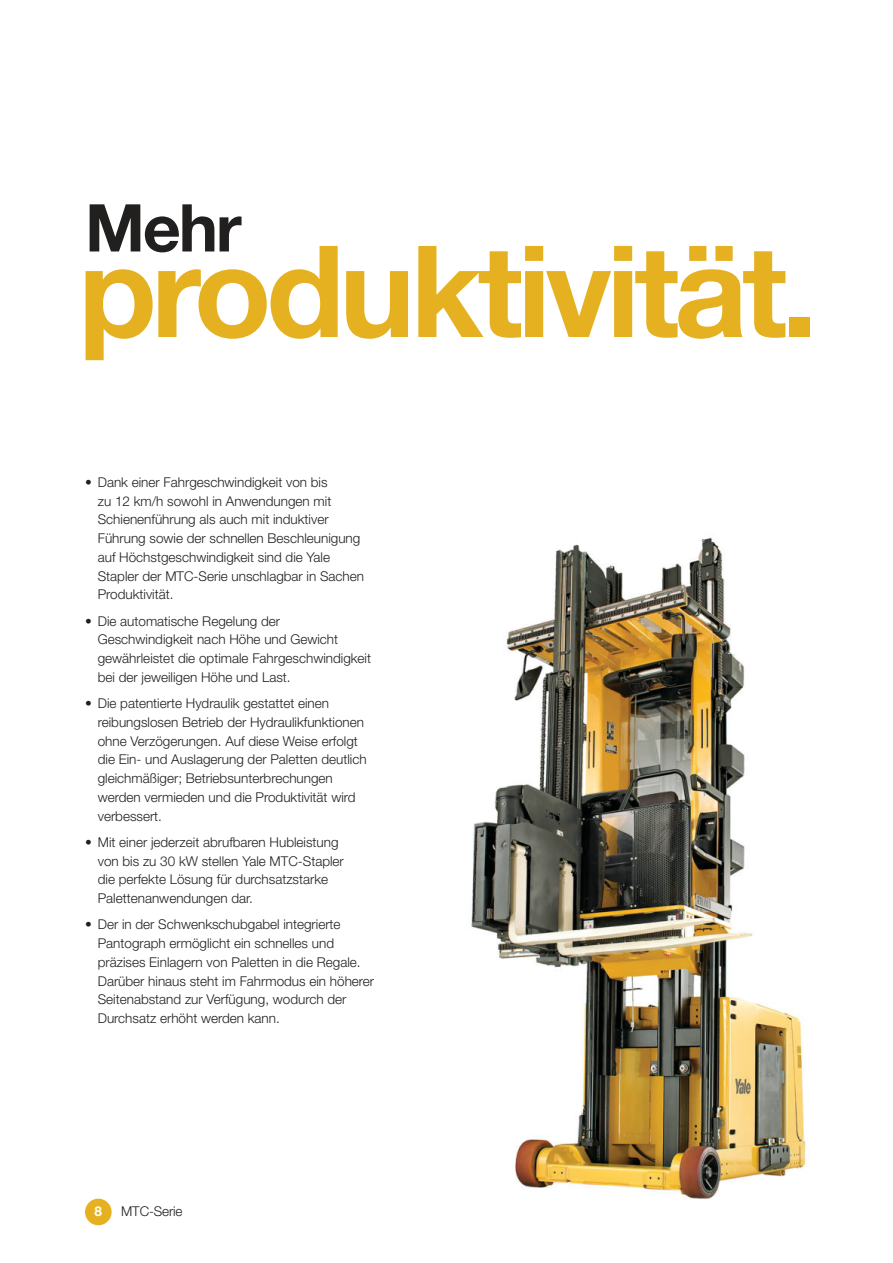
<style>
.page{position:relative;width:893px;height:1263px;background:#fff}
.page>*{position:absolute;margin:0;border:0;box-sizing:border-box;transform-origin:0 0}
.t1{font:700 127.5px "Helvetica Neue";letter-spacing:-.04em;color:#e6b121}
.t2{font:700 66px "Helvetica Neue";color:#221f1f}
.t3{font:300 13.5px/18.8px "Helvetica Neue";color:#221f1f}
.t4{font:700 13.5px "Helvetica Neue";color:#fff}
</style>
<div class="page">
<div style="left:85px;top:1199px;width:27px;height:26px;background:#e6b121;border-radius:50%"></div>
<img style="left:471px;top:537px;width:335px;height:663px">
<h2 class="t2" style="left:85px;top:203px;width:158px">Mehr</h2>
<h1 class="t1" style="left:79px;top:244px;width:740px">produktivität.</h1>
<p class="t3" style="left:98px;top:474px;width:268px;text-indent:-13px">• Dank einer Fahrgeschwindigkeit von bis<br>zu 12 km/h sowohl in Anwendungen mit Schienenführung als auch mit induktiver Führung sowie der schnellen Beschleunigung auf Höchstgeschwindigkeit sind die Yale Stapler der MTC-Serie unschlagbar in Sachen Produktivität.</p>
<p class="t3" style="left:98px;top:613px;width:275px;text-indent:-13px">• Die automatische Regelung der Geschwindigkeit nach Höhe und Gewicht gewährleistet die optimale Fahrgeschwindigkeit bei der jeweiligen Höhe und Last.</p>
<p class="t3" style="left:98px;top:695px;width:270px;text-indent:-13px">• Die patentierte Hydraulik gestattet einen reibungslosen Betrieb der Hydraulikfunktionen ohne Verzögerungen. Auf diese Weise erfolgt die Ein- und Auslagerung der Paletten deutlich gleichmäßiger; Betriebsunterbrechungen werden vermieden und die Produktivität wird verbessert.</p>
<p class="t3" style="left:98px;top:834px;width:248px;text-indent:-13px">• Mit einer jederzeit abrufbaren Hubleistung von bis zu 30 kW stellen Yale MTC-Stapler die perfekte Lösung für durchsatzstarke Palettenanwendungen dar.</p>
<p class="t3" style="left:98px;top:916px;width:278px;text-indent:-13px">• Der in der Schwenkschubgabel integrierte Pantograph ermöglicht ein schnelles und präzises Einlagern von Paletten in die Regale.<br>Darüber hinaus steht im Fahrmodus ein höherer Seitenabstand zur Verfügung, wodurch der Durchsatz erhöht werden kann.</p>
<p class="t4" style="left:95px;top:1206px;width:9px">8</p>
<p class="t3" style="left:121px;top:1203px;width:63px">MTC-Serie</p>
</div>
